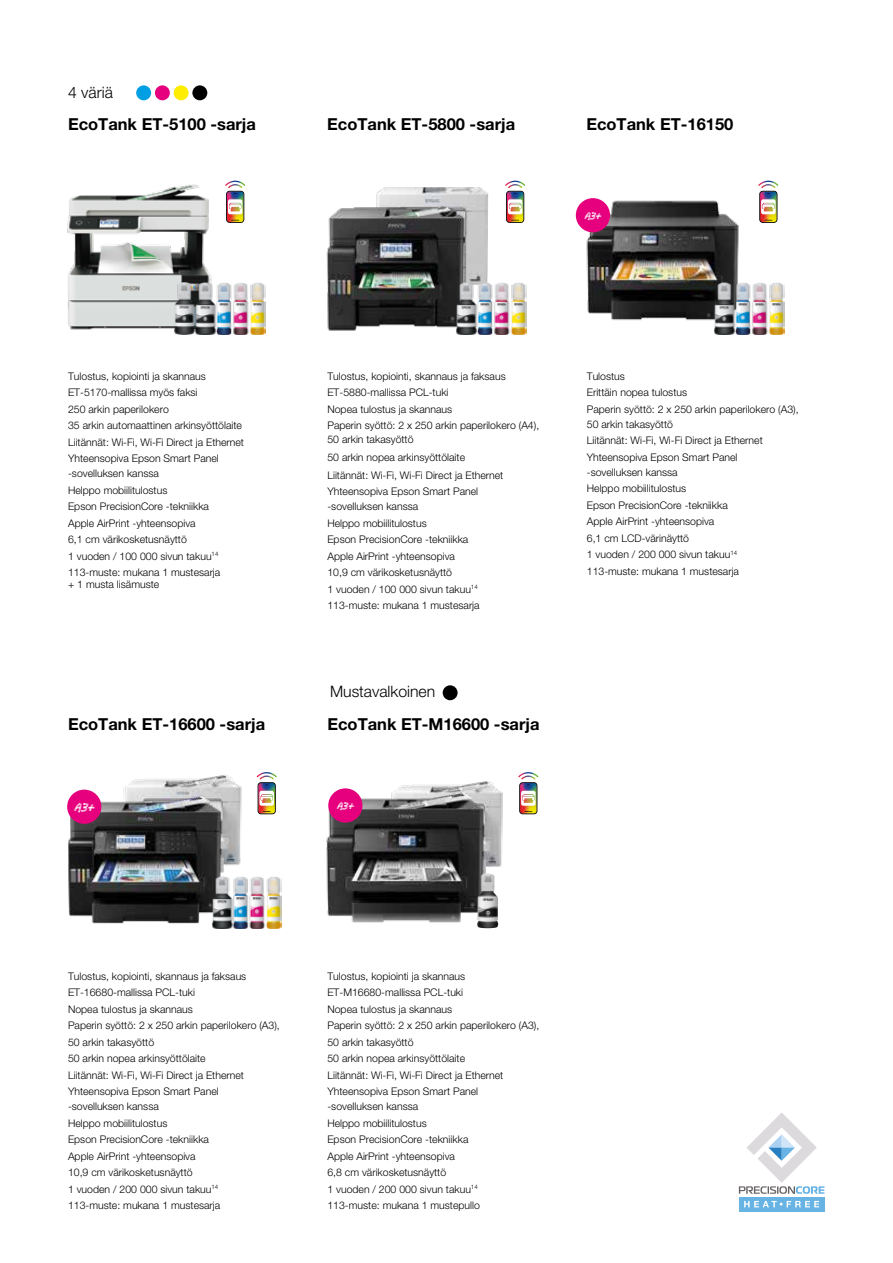
<style>
.page{position:relative;width:893px;height:1263px;background:#fff}
.page>*{position:absolute;margin:0;border:0;box-sizing:border-box;transform-origin:0 0}
.t1{font:700 16.5px "Helvetica Neue LT";color:#000}
.t2{font:300 15.75px "Helvetica Neue LT";color:#000}
.t3{font:300 10.5px/16.5px "Helvetica Neue LT";color:#000}
.t4{font:10.35px "Briche";color:#fff}
.t5{font:8.85px "Briche";color:#fff}
</style>
<div class="page">
<img style="left:463px;top:781px;width:61px;height:60px">
<img style="left:67px;top:184px;width:144px;height:151px">
<img style="left:579px;top:198px;width:163px;height:137px">
<img style="left:326px;top:187px;width:183px;height:148px">
<img style="left:326px;top:785px;width:176px;height:140px">
<img style="left:125px;top:775px;width:138px;height:40px">
<img style="left:67px;top:788px;width:183px;height:136px">
<img style="left:477px;top:873px;width:21px;height:55px">
<img style="left:211px;top:877px;width:71px;height:52px">
<img style="left:173px;top:282px;width:92px;height:52px">
<img style="left:456px;top:282px;width:70px;height:52px">
<img style="left:713px;top:282px;width:71px;height:52px">
<svg style="left:225px;top:181px;width:20px;height:42px"></svg>
<svg style="left:505px;top:181px;width:20px;height:42px"></svg>
<svg style="left:758px;top:181px;width:20px;height:42px"></svg>
<svg style="left:257px;top:772px;width:20px;height:42px"></svg>
<svg style="left:518px;top:772px;width:20px;height:42px"></svg>
<div style="left:576px;top:198px;width:34px;height:34px;background:#e6007d;border-radius:50%"></div>
<div style="left:328px;top:788px;width:34px;height:34px;background:#e6007d;border-radius:50%"></div>
<div style="left:67px;top:790px;width:34px;height:34px;background:#e6007d;border-radius:50%"></div>
<div style="left:739px;top:1197px;width:85px;height:14px;background:#66b3e4"></div>
<svg style="left:744px;top:1201px;width:75px;height:6px"></svg>
<svg style="left:739px;top:1112px;width:85px;height:82px"></svg>
<div style="left:155px;top:85px;width:15px;height:15px;background:#e6007d;border-radius:50%"></div>
<div style="left:192px;top:85px;width:15px;height:15px;background:#000;border-radius:50%"></div>
<div style="left:136px;top:85px;width:15px;height:15px;background:#009fe3;border-radius:50%"></div>
<div style="left:174px;top:85px;width:15px;height:15px;background:#ffed00;border-radius:50%"></div>
<div style="left:443px;top:685px;width:15px;height:15px;background:#000;border-radius:50%"></div>
<h2 class="t2" style="left:68px;top:82px;width:46px">4 väriä</h2>
<h1 class="t1" style="left:68px;top:114px;width:189px">EcoTank ET-5100 -sarja</h1>
<h1 class="t1" style="left:327px;top:114px;width:189px">EcoTank ET-5800 -sarja</h1>
<h1 class="t1" style="left:586px;top:114px;width:148px">EcoTank ET-16150</h1>
<p class="t5" style="left:584px;top:208px;width:18px">A3+</p>
<p class="t3" style="left:68px;top:368px;width:177px">Tulostus, kopiointi ja skannaus ET-5170-mallissa myös faksi<br>250 arkin paperilokero<br>35 arkin automaattinen arkinsyöttölaite Liitännät: Wi-Fi, Wi-Fi Direct ja Ethernet Yhteensopiva Epson Smart Panel</p>
<p class="t3" style="left:68px;top:465px;width:154px">-sovelluksen kanssa<br>Helppo mobiilitulostus<br>Epson PrecisionCore ‑tekniikka<br>Apple AirPrint -yhteensopiva<br>6,1 cm värikosketusnäyttö<br>1 vuoden / 100 000 sivun takuu<sup>14<br></sup>113-muste: mukana 1 mustesarja</p>
<p class="t3" style="left:68px;top:576px;width:93px">+ 1 musta lisämuste</p>
<p class="t3" style="left:327px;top:368px;width:213px">Tulostus, kopiointi, skannaus ja faksaus ET-5880-mallissa PCL-tuki<br>Nopea tulostus ja skannaus<br>Paperin syöttö: 2 x 250 arkin paperilokero (A4),</p>
<p class="t3" style="left:327px;top:430px;width:177px;line-height:18px">50 arkin takasyöttö<br>50 arkin nopea arkinsyöttölaite<br>Liitännät: Wi-Fi, Wi-Fi Direct ja Ethernet</p>
<p class="t3" style="left:327px;top:484px;width:152px;line-height:15px">Yhteensopiva Epson Smart Panel -sovelluksen kanssa</p>
<p class="t3" style="left:327px;top:515px;width:154px">Helppo mobiilitulostus<br>Epson PrecisionCore ‑tekniikka<br>Apple AirPrint -yhteensopiva<br>10,9 cm värikosketusnäyttö<br>1 vuoden / 100 000 sivun takuu<sup>14<br></sup>113-muste: mukana 1 mustesarja</p>
<h2 class="t2" style="left:330px;top:681px;width:107px">Mustavalkoinen</h2>
<h1 class="t1" style="left:68px;top:714px;width:199px">EcoTank ET-16600 -sarja</h1>
<h1 class="t1" style="left:327px;top:714px;width:214px">EcoTank ET-M16600 -sarja</h1>
<p class="t4" style="left:74px;top:798px;width:21px">A3+</p>
<p class="t5" style="left:336px;top:798px;width:18px">A3+</p>
<p class="t3" style="left:587px;top:368px;width:213px">Tulostus<br>Erittäin nopea tulostus<br>Paperin syöttö: 2 x 250 arkin paperilokero (A3),</p>
<p class="t3" style="left:587px;top:416px;width:177px">50 arkin takasyöttö<br>Liitännät: Wi-Fi, Wi-Fi Direct ja Ethernet<br>Yhteensopiva Epson Smart Panel</p>
<p class="t3" style="left:587px;top:464px;width:154px">-sovelluksen kanssa<br>Helppo mobiilitulostus<br>Epson PrecisionCore ‑tekniikka<br>Apple AirPrint -yhteensopiva<br>6,1 cm LCD-värinäyttö<br>1 vuoden / 200 000 sivun takuu<sup>14<br></sup>113-muste: mukana 1 mustesarja</p>
<p class="t3" style="left:68px;top:967px;width:213px">Tulostus, kopiointi, skannaus ja faksaus ET-16680-mallissa PCL-tuki<br>Nopea tulostus ja skannaus<br>Paperin syöttö: 2 x 250 arkin paperilokero (A3), 50 arkin takasyöttö<br>50 arkin nopea arkinsyöttölaite<br>Liitännät: Wi-Fi, Wi-Fi Direct ja Ethernet Yhteensopiva Epson Smart Panel</p>
<p class="t3" style="left:68px;top:1098px;width:154px">-sovelluksen kanssa<br>Helppo mobiilitulostus<br>Epson PrecisionCore ‑tekniikka<br>Apple AirPrint -yhteensopiva<br>10,9 cm värikosketusnäyttö<br>1 vuoden / 200 000 sivun takuu<sup>14<br></sup>113-muste: mukana 1 mustesarja</p>
<p class="t3" style="left:327px;top:967px;width:213px">Tulostus, kopiointi ja skannaus ET-M16680-mallissa PCL-tuki<br>Nopea tulostus ja skannaus<br>Paperin syöttö: 2 x 250 arkin paperilokero (A3), 50 arkin takasyöttö<br>50 arkin nopea arkinsyöttölaite<br>Liitännät: Wi-Fi, Wi-Fi Direct ja Ethernet Yhteensopiva Epson Smart Panel</p>
<p class="t3" style="left:327px;top:1098px;width:154px">-sovelluksen kanssa<br>Helppo mobiilitulostus<br>Epson PrecisionCore ‑tekniikka<br>Apple AirPrint -yhteensopiva<br>6,8 cm värikosketusnäyttö<br>1 vuoden / 200 000 sivun takuu<sup>14<br></sup>113-muste: mukana 1 mustepullo</p>
</div>
